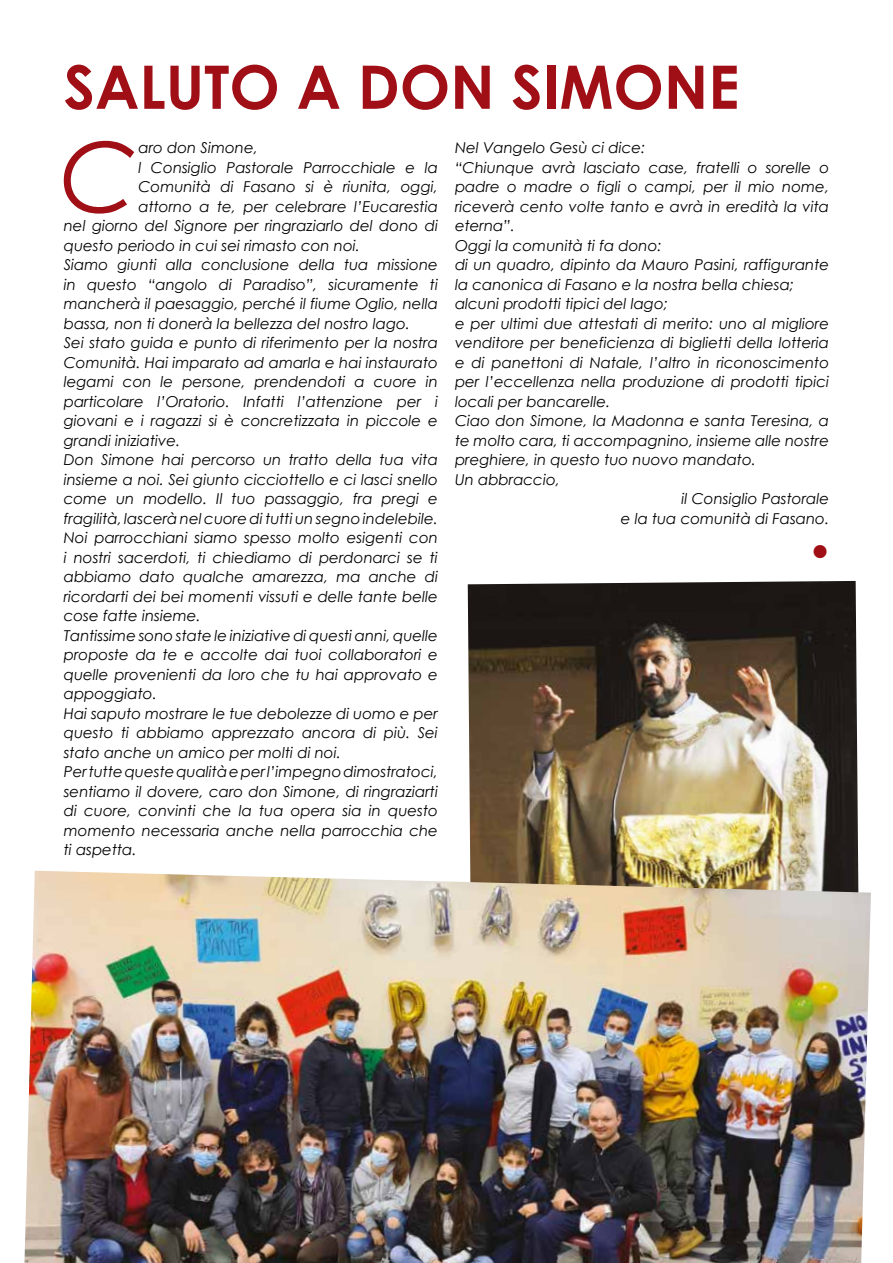
<style>
.page{position:relative;width:893px;height:1263px;background:#fff}
.page>*{position:absolute;margin:0;border:0;box-sizing:border-box;transform-origin:0 0}
.t1{font:italic 96.45px "Century Gothic";color:#a00e16}
.t2{font:700 60px "Century Gothic";color:#a00e16}
.t3{font:30px "Times New Roman";color:#a00e16}
.t4{font:italic 15px "Century Gothic";color:#000}
</style>
<div class="page">
<img style="left:468px;top:581px;width:390px;height:290px">
<img style="left:24px;top:871px;width:847px;height:392px">
<h2 class="t2" style="left:64px;top:41px;width:677px">SALUTO A DON SIMONE</h2>
<h1 class="t1" style="left:60px;top:110px;width:80px">C</h1>
<p class="t4" style="left:138px;top:137px;width:121px">aro don Simone,</p>
<p class="t4" style="left:455px;top:137px;width:192px">Nel Vangelo Gesù ci dice:</p>
<p class="t4" style="left:455px;top:157px;width:376px">“Chiunque avrà lasciato case, fratelli o sorelle o</p>
<p class="t4" style="left:455px;top:176px;width:376px">padre o madre o figli o campi, per il mio nome,</p>
<p class="t4" style="left:455px;top:196px;width:376px">riceverà cento volte tanto e avrà in eredità la vita</p>
<p class="t4" style="left:455px;top:215px;width:61px">eterna”.</p>
<p class="t4" style="left:455px;top:235px;width:208px">Oggi la comunità ti fa dono:</p>
<p class="t4" style="left:455px;top:254px;width:376px">di un quadro, dipinto da Mauro Pasini, raffigurante</p>
<p class="t4" style="left:455px;top:274px;width:341px">la canonica di Fasano e la nostra bella chiesa;</p>
<p class="t4" style="left:455px;top:293px;width:215px">alcuni prodotti tipici del lago;</p>
<p class="t4" style="left:455px;top:313px;width:376px">e per ultimi due attestati di merito: uno al migliore</p>
<p class="t4" style="left:455px;top:332px;width:376px">venditore per beneficienza di biglietti della lotteria</p>
<p class="t4" style="left:455px;top:352px;width:376px">e di panettoni di Natale, l’altro in riconoscimento</p>
<p class="t4" style="left:455px;top:371px;width:376px">per l’eccellenza nella produzione di prodotti tipici</p>
<p class="t4" style="left:455px;top:391px;width:157px">locali per bancarelle.</p>
<p class="t4" style="left:455px;top:410px;width:376px">Ciao don Simone, la Madonna e santa Teresina, a</p>
<p class="t4" style="left:455px;top:430px;width:376px">te molto cara, ti accompagnino, insieme alle nostre</p>
<p class="t4" style="left:455px;top:449px;width:302px">preghiere, in questo tuo nuovo mandato.</p>
<p class="t4" style="left:455px;top:469px;width:106px">Un abbraccio,</p>
<p class="t4" style="left:682px;top:488px;width:149px">il Consiglio Pastorale</p>
<p class="t4" style="left:621px;top:508px;width:210px">e la tua comunità di Fasano.</p>
<h3 class="t3" style="left:811px;top:530px;width:20px">●</h3>
<p class="t4" style="left:138px;top:157px;width:301px">l Consiglio Pastorale Parrocchiale e la</p>
<p class="t4" style="left:138px;top:176px;width:301px">Comunità di Fasano si è riunita, oggi,</p>
<p class="t4" style="left:138px;top:196px;width:301px">attorno a te, per celebrare l’Eucarestia</p>
<p class="t4" style="left:64px;top:215px;width:376px">nel giorno del Signore per ringraziarlo del dono di</p>
<p class="t4" style="left:64px;top:235px;width:298px">questo periodo in cui sei rimasto con noi.</p>
<p class="t4" style="left:64px;top:254px;width:376px">Siamo giunti alla conclusione della tua missione</p>
<p class="t4" style="left:64px;top:274px;width:376px">in questo “angolo di Paradiso”, sicuramente ti</p>
<p class="t4" style="left:64px;top:293px;width:376px">mancherà il paesaggio, perché il fiume Oglio, nella</p>
<p class="t4" style="left:64px;top:313px;width:348px">bassa, non ti donerà la bellezza del nostro lago.</p>
<p class="t4" style="left:64px;top:332px;width:376px">Sei stato guida e punto di riferimento per la nostra</p>
<p class="t4" style="left:64px;top:352px;width:376px">Comunità. Hai imparato ad amarla e hai instaurato</p>
<p class="t4" style="left:64px;top:371px;width:376px">legami con le persone, prendendoti a cuore in</p>
<p class="t4" style="left:64px;top:391px;width:376px">particolare l’Oratorio. Infatti l’attenzione per i</p>
<p class="t4" style="left:64px;top:410px;width:376px">giovani e i ragazzi si è concretizzata in piccole e</p>
<p class="t4" style="left:64px;top:430px;width:118px">grandi iniziative.</p>
<p class="t4" style="left:64px;top:449px;width:376px">Don Simone hai percorso un tratto della tua vita</p>
<p class="t4" style="left:64px;top:469px;width:376px">insieme a noi. Sei giunto cicciottello e ci lasci snello</p>
<p class="t4" style="left:64px;top:488px;width:376px">come un modello. Il tuo passaggio, fra pregi e</p>
<p class="t4" style="left:64px;top:508px;width:376px">fragilità, lascerà nel cuore di tutti un segno indelebile.</p>
<p class="t4" style="left:64px;top:527px;width:376px">Noi parrocchiani siamo spesso molto esigenti con</p>
<p class="t4" style="left:64px;top:547px;width:376px">i nostri sacerdoti, ti chiediamo di perdonarci se ti</p>
<p class="t4" style="left:64px;top:566px;width:376px">abbiamo dato qualche amarezza, ma anche di</p>
<p class="t4" style="left:64px;top:586px;width:376px">ricordarti dei bei momenti vissuti e delle tante belle</p>
<p class="t4" style="left:64px;top:605px;width:138px">cose fatte insieme.</p>
<p class="t4" style="left:64px;top:625px;width:376px">Tantissime sono state le iniziative di questi anni, quelle</p>
<p class="t4" style="left:64px;top:644px;width:376px">proposte da te e accolte dai tuoi collaboratori e</p>
<p class="t4" style="left:64px;top:664px;width:376px">quelle provenienti da loro che tu hai approvato e</p>
<p class="t4" style="left:64px;top:683px;width:95px">appoggiato.</p>
<p class="t4" style="left:64px;top:703px;width:376px">Hai saputo mostrare le tue debolezze di uomo e per</p>
<p class="t4" style="left:64px;top:722px;width:376px">questo ti abbiamo apprezzato ancora di più. Sei</p>
<p class="t4" style="left:64px;top:742px;width:279px">stato anche un amico per molti di noi.</p>
<p class="t4" style="left:64px;top:761px;width:376px">Per tutte queste qualità e per l’impegno dimostratoci,</p>
<p class="t4" style="left:64px;top:781px;width:376px">sentiamo il dovere, caro don Simone, di ringraziarti</p>
<p class="t4" style="left:64px;top:800px;width:376px">di cuore, convinti che la tua opera sia in questo</p>
<p class="t4" style="left:64px;top:820px;width:376px">momento necessaria anche nella parrocchia che</p>
<p class="t4" style="left:64px;top:839px;width:74px">ti aspetta.</p>
</div>
